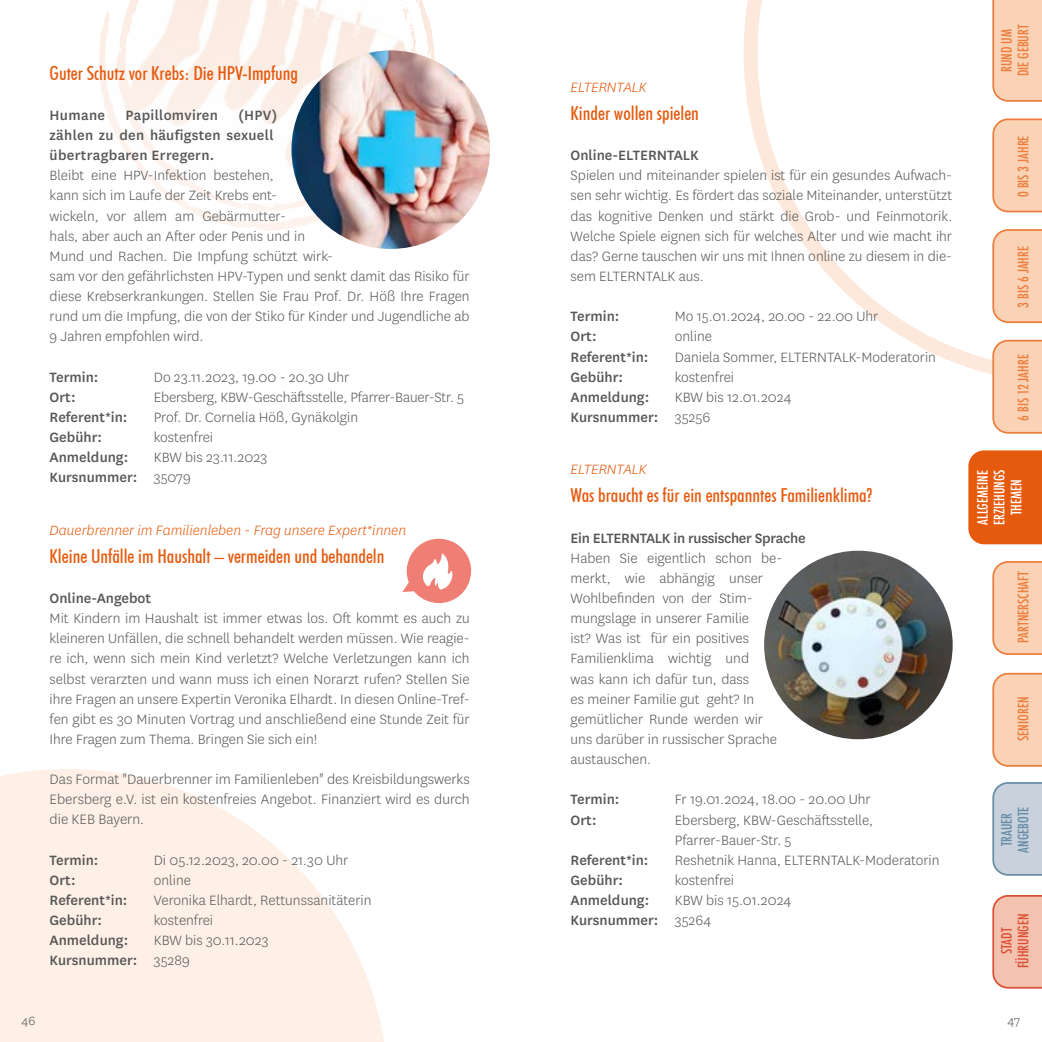
<style>
.page{position:relative;width:1042px;height:1042px;background:#fff}
.page>*{position:absolute;margin:0;border:0;box-sizing:border-box;transform-origin:0 0}
.t1{font:500 condensed 19.25px "Futura BT";color:#e65a0e}
.t2{font:300 15.92px/20.1px "National";color:#575756;text-align:justify}
.t3{font:300 15.75px/20.1px "National";color:#575756}
.t4{font:500 15.75px "National";color:#575756}
.t5{font:italic 300 15.75px "National";color:#e65a0e}
.t6{font:500 15.75px/20.1px "National";letter-spacing:.02em;color:#575756}
.t7{font:500 15.75px "National";letter-spacing:-.02em;color:#575756}
.t8{font:500 condensed 14px/16.8px "Futura";color:#ec7e3d;text-align:center}
.t9{font:500 condensed 14px/16.8px "Futura";color:#fff;text-align:center}
.t10{font:500 condensed 14px/16.8px "Futura";color:#dc4f37;text-align:center}
.t11{font:500 condensed 14px/16.8px "Futura";color:#678ca6;text-align:center}
.t12{font:300 14px "National";color:#575756}
.s1{font-weight:500}
</style>
<div class="page">
<svg style="left:743px;top:0;width:299px;height:375px"></svg>
<svg style="left:992px;top:0;width:50px;height:102px;background:#f9ceb1"></svg>
<svg style="left:992px;top:118px;width:50px;height:94px;background:#f9ceb0"></svg>
<svg style="left:992px;top:340px;width:50px;height:94px;background:#f9ceb0"></svg>
<svg style="left:992px;top:229px;width:50px;height:94px;background:#f9cdb0"></svg>
<div style="left:968px;top:450px;width:74px;height:94px;background:#e65a0e"></div>
<svg style="left:992px;top:561px;width:50px;height:94px;background:#f9cdb0"></svg>
<svg style="left:0;top:769px;width:384px;height:273px;fill:#fef0e7"></svg>
<svg style="left:99px;top:0;width:337px;height:231px"></svg>
<svg style="left:116px;top:190px;width:197px;height:22px"></svg>
<img style="left:101px;top:14px;width:331px;height:176px">
<svg style="left:116px;top:0;width:283px;height:183px"></svg>
<img style="left:116px;top:0;width:78px;height:102px">
<svg style="left:399px;top:0;width:19px;height:54px"></svg>
<svg style="left:992px;top:673px;width:50px;height:94px;background:#f9ceb0"></svg>
<svg style="left:992px;top:895px;width:50px;height:93px;background:#f1bda9"></svg>
<svg style="left:992px;top:782px;width:50px;height:94px;background:#c4cdda"></svg>
<svg style="left:402px;top:538px;width:70px;height:66px"></svg>
<img style="left:291px;top:50px;width:199px;height:199px;border-radius:99px">
<img style="left:764px;top:551px;width:188px;height:188px;border-radius:94px">
<p class="t1" style="left:50px;top:61px;width:250px">Guter Schutz vor Krebs: Die HPV-Impfung</p>
<p class="t4" style="left:50px;top:104px;width:57px">Humane</p>
<p class="t6" style="left:125px;top:104px;width:94px">Papillomviren</p>
<p class="t6" style="left:50px;top:104px;width:229px;text-indent:189px">(HPV) zählen zu den häufigsten sexuell übertragbaren Erregern.</p>
<p class="t3" style="left:50px;top:165px;width:422px">Bleibt eine HPV-Infektion bestehen,<br>kann sich im Laufe der Zeit Krebs ent-<br>wickeln, vor allem am Gebärmutter-<br>hals, aber auch an After oder Penis und in<br>Mund und Rachen. Die Impfung schützt wirk-<br>sam vor den gefährlichsten HPV-Typen und senkt damit das Risiko für diese Krebserkrankungen. Stellen Sie Frau Prof. Dr. Höß Ihre Fragen rund um die Impfung, die von der Stiko für Kinder und Jugendliche ab 9 Jahren empfohlen wird.</p>
<p class="t4" style="left:50px;top:366px;width:50px">Termin:</p>
<p class="t3" style="left:154px;top:366px;width:197px">Do 23.11.2023, 19.00 - 20.30 Uhr</p>
<p class="t4" style="left:50px;top:386px;width:28px">Ort:</p>
<p class="t3" style="left:154px;top:386px;width:311px">Ebersberg, KBW-Geschäftsstelle, Pfarrer-Bauer-Str. 5</p>
<p class="t4" style="left:50px;top:406px;width:79px">Referent*in:</p>
<p class="t3" style="left:154px;top:406px;width:206px">Prof. Dr. Cornelia Höß, Gynäkolgin</p>
<p class="t4" style="left:50px;top:426px;width:54px">Gebühr:</p>
<p class="t3" style="left:154px;top:427px;width:61px">kostenfrei</p>
<p class="t4" style="left:50px;top:447px;width:80px">Anmeldung:</p>
<p class="t3" style="left:50px;top:447px;width:219px;text-indent:104px">KBW bis 23.11.2023<br><span class="s1">Kursnummer:</span> 35079</p>
<p class="t5" style="left:50px;top:520px;width:358px">Dauerbrenner im Familienleben - Frag unsere Expert*innen</p>
<p class="t1" style="left:50px;top:544px;width:336px">Kleine Unfälle im Haushalt – vermeiden und behandeln</p>
<p class="t4" style="left:50px;top:587px;width:103px">Online-Angebot</p>
<p class="t3" style="left:50px;top:608px;width:422px;text-align:justify">Mit Kindern im Haushalt ist immer etwas los. Oft kommt es auch zu kleineren Unfällen, die schnell behandelt werden müssen. Wie reagie&shy;re ich, wenn sich mein Kind verletzt? Welche Verletzungen kann ich selbst verarzten und wann muss ich einen Norarzt rufen? Stellen Sie ihre Fragen an unsere Expertin Veronika Elhardt. In diesen Online-Tref&shy;fen gibt es 30 Minuten Vortrag und anschließend eine Stunde Zeit für Ihre Fragen zum Thema. Bringen Sie sich ein!</p>
<p class="t2" style="left:50px;top:769px;width:422px">Das Format "Dauerbrenner im Familienleben" des Kreisbildungswerks Ebersberg e.V. ist ein kostenfreies Angebot. Finanziert wird es durch die KEB Bayern.</p>
<p class="t4" style="left:50px;top:849px;width:50px">Termin:</p>
<p class="t3" style="left:154px;top:849px;width:196px">Di 05.12.2023, 20.00 - 21.30 Uhr</p>
<p class="t4" style="left:50px;top:869px;width:28px">Ort:</p>
<p class="t3" style="left:154px;top:869px;width:39px">online</p>
<p class="t4" style="left:50px;top:889px;width:79px">Referent*in:</p>
<p class="t3" style="left:154px;top:889px;width:219px">Veronika Elhardt, Rettunssanitäterin</p>
<p class="t4" style="left:50px;top:909px;width:54px">Gebühr:</p>
<p class="t3" style="left:154px;top:910px;width:61px">kostenfrei</p>
<p class="t4" style="left:50px;top:930px;width:80px">Anmeldung:</p>
<p class="t3" style="left:50px;top:930px;width:221px;text-indent:104px">KBW bis 30.11.2023<br><span class="s1">Kursnummer:</span> 35289</p>
<p class="t5" style="left:570px;top:78px;width:77px">ELTERNTALK</p>
<p class="t1" style="left:570px;top:101px;width:130px">Kinder wollen spielen</p>
<p class="t4" style="left:570px;top:145px;width:130px">Online-ELTERNTALK</p>
<p class="t3" style="left:570px;top:165px;width:383px;text-align:justify">Spielen und miteinander spielen ist für ein gesundes Aufwach&shy;sen sehr wichtig. Es fördert das soziale Miteinander, unterstützt das kognitive Denken und stärkt die Grob- und Feinmotorik.<br>Welche Spiele eignen sich für welches Alter und wie macht ihr das? Gerne tauschen wir uns mit Ihnen online zu diesem in die&shy;sem ELTERNTALK aus.</p>
<p class="t4" style="left:570px;top:306px;width:50px">Termin:</p>
<p class="t3" style="left:675px;top:306px;width:205px">Mo 15.01.2024, 20.00 - 22.00 Uhr</p>
<p class="t4" style="left:570px;top:326px;width:28px">Ort:</p>
<p class="t3" style="left:675px;top:326px;width:39px">online</p>
<p class="t4" style="left:570px;top:346px;width:79px">Referent*in:</p>
<p class="t3" style="left:675px;top:346px;width:263px">Daniela Sommer, ELTERNTALK-Moderatorin</p>
<p class="t4" style="left:570px;top:366px;width:54px">Gebühr:</p>
<p class="t3" style="left:675px;top:366px;width:61px">kostenfrei</p>
<p class="t4" style="left:570px;top:386px;width:80px">Anmeldung:</p>
<p class="t3" style="left:570px;top:386px;width:222px;text-indent:104px">KBW bis 12.01.2024<br><span class="s1">Kursnummer:</span> 35256</p>
<p class="t5" style="left:570px;top:460px;width:77px">ELTERNTALK</p>
<p class="t1" style="left:570px;top:484px;width:303px">Was braucht es für ein entspanntes Familienklima?</p>
<p class="t7" style="left:570px;top:527px;width:236px">Ein ELTERNTALK in russischer Sprache</p>
<p class="t3" style="left:570px;top:547px;width:213px">Haben Sie eigentlich schon be&shy;merkt, wie abhängig unser<br>Wohlbefinden von der Stim&shy;mungslage in unserer Familie<br>ist? Was ist für ein positives<br>Familienklima wichtig und<br>was kann ich dafür tun, dass<br>es meiner Familie gut geht? In gemütlicher Runde werden wir uns darüber in russischer Sprache austauschen.</p>
<p class="t4" style="left:570px;top:789px;width:50px">Termin:</p>
<p class="t3" style="left:675px;top:789px;width:197px">Fr 19.01.2024, 18.00 - 20.00 Uhr</p>
<p class="t4" style="left:570px;top:809px;width:28px">Ort:</p>
<p class="t3" style="left:675px;top:809px;width:200px">Ebersberg, KBW-Geschäftsstelle,<br>Pfarrer-Bauer-Str. 5</p>
<p class="t4" style="left:570px;top:849px;width:79px">Referent*in:</p>
<p class="t3" style="left:675px;top:849px;width:266px">Reshetnik Hanna, ELTERNTALK-Moderatorin</p>
<p class="t4" style="left:570px;top:869px;width:54px">Gebühr:</p>
<p class="t3" style="left:675px;top:869px;width:61px">kostenfrei</p>
<p class="t4" style="left:570px;top:889px;width:80px">Anmeldung:</p>
<p class="t3" style="left:570px;top:890px;width:222px;text-indent:104px">KBW bis 15.01.2024<br><span class="s1">Kursnummer:</span> 35264</p>
<p class="t8" style="left:998px;top:76px;width:54px;rotate:-90deg">RUND UM<br>DIE GEBURT</p>
<p class="t8" style="left:1015px;top:197px;width:63px;rotate:-90deg">0 BIS 3 JAHRE</p>
<p class="t8" style="left:1015px;top:308px;width:63px;rotate:-90deg">3 BIS 6 JAHRE</p>
<p class="t8" style="left:1015px;top:421px;width:68px;rotate:-90deg">6 BIS 12 JAHRE</p>
<p class="t9" style="left:974px;top:525px;width:57px;rotate:-90deg">ALLGEMEINE<br>ERZIEHUNGS<br>THEMEN</p>
<p class="t8" style="left:1015px;top:643px;width:73px;rotate:-90deg">PARTNERSCHAFT</p>
<p class="t8" style="left:1015px;top:741px;width:46px;rotate:-90deg">SENIOREN</p>
<p class="t11" style="left:998px;top:852px;width:48px;rotate:-90deg">TRAUER<br>ANGEBOTE</p>
<p class="t10" style="left:998px;top:968px;width:56px;rotate:-90deg">STADT<br>FÜHRUNGEN</p>
<p class="t12" style="left:22px;top:1012px;width:15px">46</p>
<p class="t12" style="left:1007px;top:1012px;width:14px">47</p>
</div>
